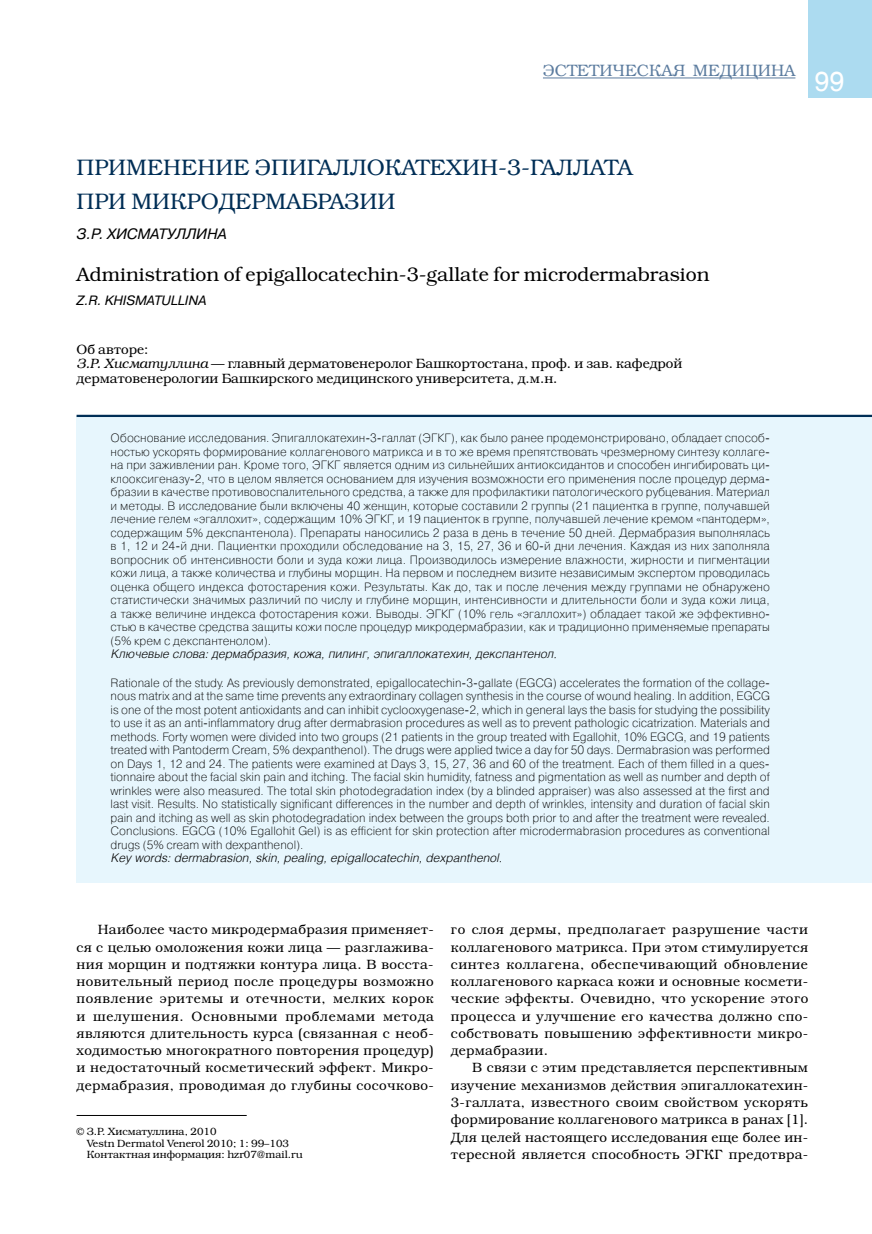
<style>
.page{position:relative;width:872px;height:1234px;background:#fff}
.page>*{position:absolute;margin:0;border:0;box-sizing:border-box;transform-origin:0 0}
.t1{font:27px "Helios";color:#fff}
.t2{font:300 22.5px "Bookman C";color:#002e56}
.t3{font:300 19.5px "Bookman C";color:#000}
.t4{font:300 16.5px "Bookman C";color:#5c7c9f}
.t5{font:italic 15px "Pragmatica C";letter-spacing:-.01em;color:#000}
.t6{font:300 13.5px/17.2px "Bookman C";letter-spacing:.02em;color:#000;text-align:justify}
.t7{font:300 13.5px/14.9px "Bookman C";color:#000}
.t8{font:italic 13.5px "Pragmatica C";letter-spacing:-.01em;color:#000}
.t9{font:12px/13.5px "Pragmatica Light C";color:#000;text-align:justify}
.t10{font:italic 300 12px "Helios";color:#000}
.t11{font:300 10.5px/11.6px "Bookman C";color:#000}
.s1{font-style:italic}
</style>
<div class="page">
<hr style="left:543px;top:77px;width:252px;height:1px;background:#5c7c9f">
<div style="left:808px;top:0;width:64px;height:98px;background:#acdbf0"></div>
<hr style="left:77px;top:1114px;width:170px;height:1px;background:#000">
<div style="left:77px;top:415px;width:795px;height:467px;background:#e7f6fd"></div>
<hr style="left:77px;top:414px;width:795px;height:3px;background:#002e56">
<h3 class="t4" style="left:543px;top:61px;width:254px">ЭСТЕТИЧЕСКАЯ МЕДИЦИНА</h3>
<h1 class="t1" style="left:814px;top:67px;width:32px">99</h1>
<h2 class="t2" style="left:77px;top:154px;width:36px">Применение</h2>
<h2 class="t2" style="left:255px;top:154px;width:17px">эпигаллокате</h2>
<h2 class="t2" style="left:446px;top:154px;width:100px">хин-3-галлата</h2>
<h2 class="t2" style="left:77px;top:188px;width:18px">при</h2>
<h2 class="t2" style="left:132px;top:188px;width:18px">микродерма</h2>
<h2 class="t2" style="left:301px;top:188px;width:77px">бразии</h2>
<p class="t5" style="left:77px;top:225px;width:152px">З.Р. ХИСМА ТУЛЛИНА</p>
<h3 class="t3" style="left:77px;top:263px;width:634px">Administration of epigallocatechin-3-gallate for microdermabrasion</h3>
<p class="t8" style="left:77px;top:292px;width:131px">Z.R. KHISMA TULLINA</p>
<p class="t7" style="left:77px;top:341px;width:607px">Об авторе:<br><span class="s1">З.Р. Хисматуллина</span> — главный дерматовенеролог Башкортостана, проф. и зав. кафедрой дерматовенерологии Башкирского медицинского университета, д.м.н.</p>
<p class="t9" style="left:111px;top:431px;width:661px">Обоснование исследования. Эпигаллокатехин-3-галлат (ЭГКГ), как было ранее продемонстрировано, обладает способ&shy;ностью ускорять формирование коллагенового матрикса и в то же время препятствовать чрезмерному синтезу коллаге&shy;на при заживлении ран. Кроме того, ЭГКГ является одним из сильнейших антиоксидантов и способен ингибировать ци&shy;клооксигеназу-2, что в целом является основанием для изучения возможности его применения после процедур дерма&shy;бразии в качестве противовоспалительного средства, а также для профилактики патологического рубцевания. Материал и методы. В исследование были включены 40 женщин, которые составили 2 группы (21 пациентка в группе, получавшей лечение гелем «эгаллохит», содержащим 10% ЭГКГ, и 19 пациенток в группе, получавшей лечение кремом «пантодерм», содержащим 5% декспантенола). Препараты наносились 2 раза в день в течение 50 дней. Дермабразия выполнялась в 1, 12 и 24-й дни. Пациентки проходили обследование на 3, 15, 27, 36 и 60-й дни лечения. Каждая из них заполняла вопросник об интенсивности боли и зуда кожи лица. Производилось измерение влажности, жирности и пигментации кожи лица, а также количества и глубины морщин. На первом и последнем визите независимым экспертом проводилась оценка общего индекса фотостарения кожи. Результаты. Как до, так и после лечения между группами не обнаружено статистически значимых различий по числу и глубине морщин, интенсивности и длительности боли и зуда кожи лица, а также величине индекса фотостарения кожи. Выводы. ЭГКГ (10% гель «эгаллохит») обладает такой же эффективно&shy;стью в качестве средства защиты кожи после процедур микродермабразии, как и традиционно применяемые препараты (5% крем с декспантенолом).</p>
<p class="t10" style="left:111px;top:647px;width:448px">Ключевые слова: дермабразия, кожа, пилинг, эпигаллокатехин, декспантенол.</p>
<p class="t9" style="left:111px;top:675px;width:661px">Rationale of the study. As previously demonstrated, epigallocatechin-3-gallate (EGCG) accelerates the formation of the collage&shy;nous matrix and at the same time prevents any extraordinary collagen synthesis in the course of wound healing. In addition, EGCG is one of the most potent antioxidants and can inhibit cyclooxygenase-2, which in general lays the basis for studying the possibility to use it as an anti-inflammatory drug after dermabrasion procedures as well as to prevent pathologic cicatrization. Materials and methods. Forty women were divided into two groups (21 patients in the group treated with Egallohit, 10% EGCG, and 19 patients treated with Pantoderm Cream, 5% dexpanthenol). The drugs were applied twice a day for 50 days. Dermabrasion was performed on Days 1, 12 and 24. The patients were examined at Days 3, 15, 27, 36 and 60 of the treatment. Each of them filled in a ques&shy;tionnaire about the facial skin pain and itching. The facial skin humidity, fatness and pigmentation as well as number and depth of wrinkles were also measured. The total skin photodegradation index (by a blinded appraiser) was also assessed at the first and last visit. Results. No statistically significant differences in the number and depth of wrinkles, intensity and duration of facial skin pain and itching as well as skin photodegradation index between the groups both prior to and after the treatment were revealed.<br>Conclusions. EGCG (10% Egallohit Gel) is as efficient for skin protection after microdermabrasion procedures as conventional drugs (5% cream with dexpanthenol).</p>
<p class="t10" style="left:111px;top:851px;width:393px">Key words: dermabrasion, skin, pealing, epigallocatechin, dexpanthenol.</p>
<p class="t6" style="left:77px;top:920px;width:359px;text-indent:21px">Наиболее часто микродермабразия применяет&shy;ся с целью омоложения кожи лица — разглажива&shy;ния морщин и подтяжки контура лица. В восста&shy;новительный период после процедуры возможно появление эритемы и отечности, мелких корок и шелушения. Основными проблемами метода являются длительность курса (связанная с необ&shy;ходимостью многократного повторения процедур) и недостаточный косметический эффект. Микро&shy;дермабразия, проводимая до глубины сосочково-</p>
<p class="t11" style="left:87px;top:1125px;width:218px;text-indent:-10px">© З .Р. Хисматуллина, 2010<br>Vestn Dermatol Venerol 2010; 1: 99–103<br>Контактная информация: hzr07@mail.ru</p>
<p class="t6" style="left:451px;top:920px;width:359px">го слоя дермы, предполагает разрушение части коллагенового матрикса. При этом стимулируется синтез коллагена, обеспечивающий обновление коллагенового каркаса кожи и основные космети&shy;ческие эффекты. Очевидно, что ускорение этого процесса и улучшение его качества должно спо&shy;собствовать повышению эффективности микро&shy;дермабразии.</p>
<p class="t6" style="left:451px;top:1058px;width:359px;text-indent:21px">В связи с этим представляется перспективным изучение механизмов действия эпигаллокатехин-3-галлата, известного своим свойством ускорять формирование коллагенового матрикса в ранах [1].<br>Для целей настоящего исследования еще более ин&shy;тересной является способность ЭГКГ предотвра-</p>
</div>
